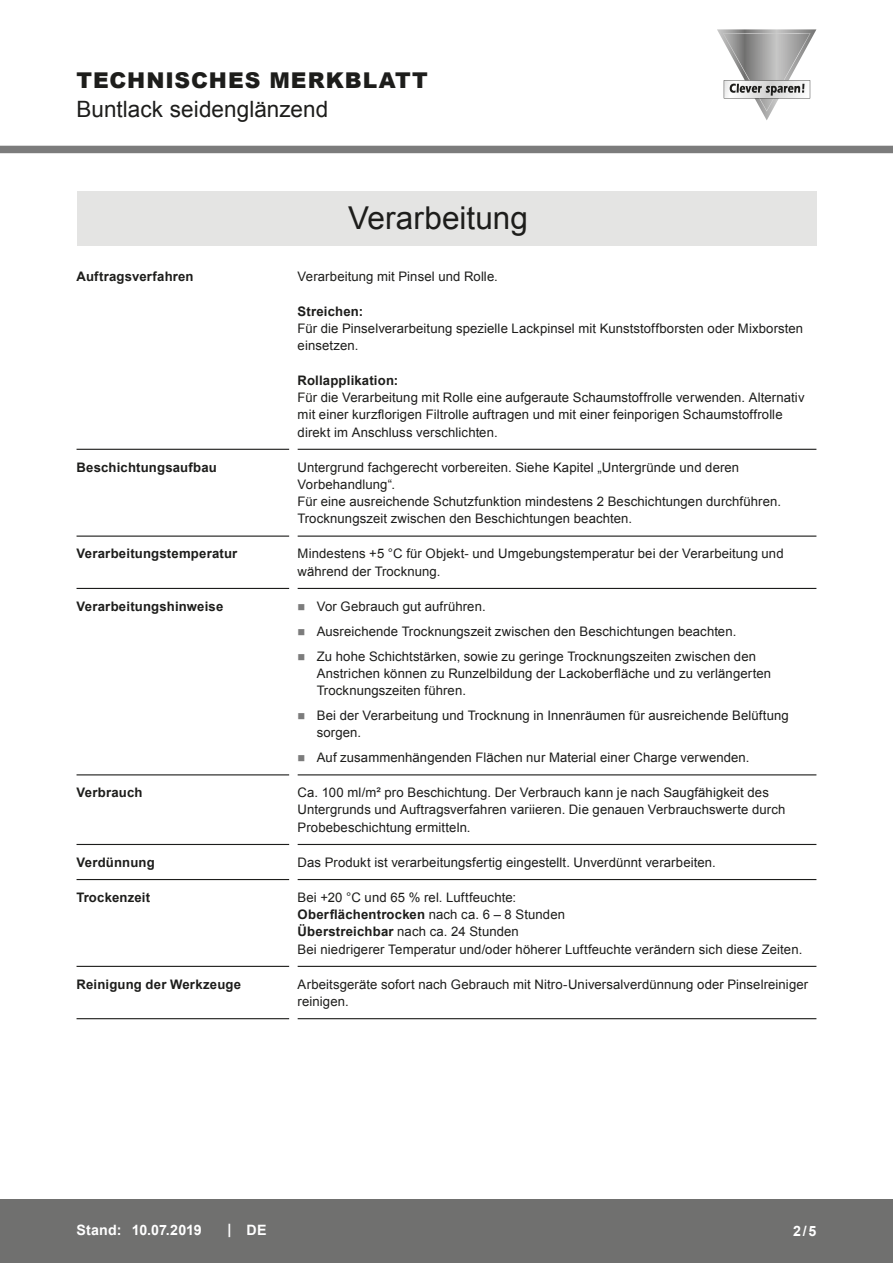
<style>
.page{position:relative;width:893px;height:1263px;background:#fff}
.page>*{position:absolute;margin:0;border:0;box-sizing:border-box;transform-origin:0 0}
.CB_AF_Kapitel_Uebers{font:31.5px "Arial";color:#1d1d1b}
.CB_AF_Kopf_Produktna{font:22.5px "Arial";letter-spacing:.005em;color:#1d1d1b}
.CB_AF_Kopf_TM{font:900 21.75px "Arial";letter-spacing:.04em;color:#1d1d1b}
.CB_AF_Fuß_Stand_link{font:700 14.25px "Arial";letter-spacing:.01em;color:#fff}
.CB_AF_Text_Standard{font:13.2px/17.2px "Arial";letter-spacing:.01em;color:#1d1d1b}
.CB_AF_Abschnitt_Uebe{font:700 13.2px "Arial";letter-spacing:.015em;color:#1d1d1b}
.s1{font-weight:700}
</style>
<div class="page">
<div style="left:0;top:146px;width:893px;height:7px;background:#7c7c7c"></div>
<div style="left:0;top:1199px;width:893px;height:64px;background:#70706f"></div>
<div style="left:77px;top:191px;width:739px;height:55px;background:#e4e4e3"></div>
<hr style="left:77px;top:449px;width:212px;height:1px;background:#1d1d1b">
<hr style="left:298px;top:449px;width:518px;height:1px;background:#1d1d1b">
<hr style="left:77px;top:535px;width:212px;height:2px;background:#1d1d1b">
<hr style="left:298px;top:535px;width:518px;height:2px;background:#1d1d1b">
<hr style="left:77px;top:588px;width:212px;height:1px;background:#1d1d1b">
<hr style="left:298px;top:588px;width:518px;height:1px;background:#1d1d1b">
<hr style="left:77px;top:774px;width:212px;height:1px;background:#1d1d1b">
<hr style="left:298px;top:774px;width:518px;height:1px;background:#1d1d1b">
<hr style="left:77px;top:844px;width:212px;height:1px;background:#1d1d1b">
<hr style="left:298px;top:844px;width:518px;height:1px;background:#1d1d1b">
<hr style="left:77px;top:879px;width:212px;height:1px;background:#1d1d1b">
<hr style="left:298px;top:879px;width:518px;height:1px;background:#1d1d1b">
<hr style="left:77px;top:966px;width:212px;height:1px;background:#1d1d1b">
<hr style="left:298px;top:966px;width:518px;height:1px;background:#1d1d1b">
<hr style="left:77px;top:1018px;width:212px;height:1px;background:#1d1d1b">
<hr style="left:298px;top:1018px;width:518px;height:1px;background:#1d1d1b">
<svg style="left:717px;top:29px;width:99px;height:91px"></svg>
<p class="CB_AF_Kopf_TM" style="left:77px;top:65px;width:353px">TECHNISCHES MERKBLATT</p>
<p class="CB_AF_Kopf_Produktna" style="left:77px;top:95px;width:253px">Buntlack seidenglänzend</p>
<p class="CB_AF_Kapitel_Uebers" style="left:348px;top:197px;width:181px">Verarbeitung</p>
<p class="CB_AF_Abschnitt_Uebe" style="left:77px;top:268px;width:119px">Auftragsverfahren</p>
<p class="CB_AF_Text_Standard" style="left:298px;top:268px;width:202px">Verarbeitung mit Pinsel und Rolle.</p>
<p class="CB_AF_Text_Standard" style="left:298px;top:303px;width:507px"><span class="s1">Streichen:<br></span>Für die Pinselverarbeitung spezielle Lackpinsel mit Kunststoffborsten oder Mixborsten einsetzen.</p>
<p class="CB_AF_Text_Standard" style="left:298px;top:372px;width:508px"><span class="s1">Rollapplikation:<br></span>Für die Verarbeitung mit Rolle eine aufgeraute Schaumstoffrolle verwenden. Alternativ mit einer kurzflorigen Filtrolle auftragen und mit einer feinporigen Schaumstoffrolle direkt im Anschluss verschlichten.</p>
<p class="CB_AF_Abschnitt_Uebe" style="left:77px;top:458px;width:142px">Beschichtungsaufbau</p>
<p class="CB_AF_Text_Standard" style="left:298px;top:458px;width:485px">Untergrund fachgerecht vorbereiten. Siehe Kapitel „Untergründe und deren Vorbehandlung“.<br>Für eine ausreichende Schutzfunktion mindestens 2 Beschichtungen durchführen.<br>Trocknungszeit zwischen den Beschichtungen beachten.</p>
<p class="CB_AF_Abschnitt_Uebe" style="left:77px;top:545px;width:162px">Verarbeitungstemperatur</p>
<p class="CB_AF_Text_Standard" style="left:298px;top:545px;width:487px">Mindestens +5 °C für Objekt- und Umgebungstemperatur bei der Verarbeitung und während der Trocknung.</p>
<p class="CB_AF_Abschnitt_Uebe" style="left:77px;top:597px;width:148px">Verarbeitungshinweise</p>
<p class="CB_AF_Text_Standard" style="left:317px;top:598px;width:170px">Vor Gebrauch gut aufrühren.</p>
<p class="CB_AF_Text_Standard" style="left:317px;top:622px;width:421px">Ausreichende Trocknungszeit zwischen den Beschichtungen beachten.</p>
<p class="CB_AF_Text_Standard" style="left:317px;top:647px;width:456px">Zu hohe Schichtstärken, sowie zu geringe Trocknungszeiten zwischen den<br>Anstrichen können zu Runzelbildung der Lackoberfläche und zu verlängerten<br>Trocknungszeiten führen.</p>
<p class="CB_AF_Text_Standard" style="left:317px;top:707px;width:473px">Bei der Verarbeitung und Trocknung in Innenräumen für ausreichende Belüftung sorgen.</p>
<p class="CB_AF_Text_Standard" style="left:317px;top:749px;width:434px">Auf zusammenhängenden Flächen nur Material einer Charge verwenden.</p>
<p class="CB_AF_Abschnitt_Uebe" style="left:77px;top:784px;width:68px">Verbrauch</p>
<p class="CB_AF_Text_Standard" style="left:298px;top:784px;width:489px">Ca. 100 ml/m² pro Beschichtung. Der Verbrauch kann je nach Saugfähigkeit des<br>Untergrunds und Auftragsverfahren variieren. Die genauen Verbrauchswerte durch<br>Probebeschichtung ermitteln.</p>
<p class="CB_AF_Abschnitt_Uebe" style="left:77px;top:853px;width:80px">Verdünnung</p>
<p class="CB_AF_Text_Standard" style="left:298px;top:854px;width:420px">Das Produkt ist verarbeitungsfertig eingestellt. Unverdünnt verarbeiten.</p>
<p class="CB_AF_Abschnitt_Uebe" style="left:77px;top:888px;width:75px">Trockenzeit</p>
<p class="CB_AF_Text_Standard" style="left:298px;top:889px;width:506px">Bei +20 °C und 65 % rel. Luftfeuchte:<br><span class="s1">Oberflächentrocken</span> nach ca. 6 – 8 Stunden<br><span class="s1">Überstreichbar</span> nach ca. 24 Stunden<br>Bei niedrigerer Temperatur und/oder höherer Luftfeuchte verändern sich diese Zeiten.</p>
<p class="CB_AF_Abschnitt_Uebe" style="left:77px;top:975px;width:166px">Reinigung der Werkzeuge</p>
<p class="CB_AF_Text_Standard" style="left:298px;top:975px;width:512px">Arbeitsgeräte sofort nach Gebrauch mit Nitro-Universalverdünnung oder Pinselreiniger reinigen.</p>
<p class="CB_AF_Fuß_Stand_link" style="left:77px;top:1220px;width:46px">Stand:</p>
<p class="CB_AF_Fuß_Stand_link" style="left:132px;top:1220px;width:71px">10.07.2019</p>
<p class="CB_AF_Fuß_Stand_link" style="left:228px;top:1220px;width:5px">|</p>
<p class="CB_AF_Fuß_Stand_link" style="left:247px;top:1220px;width:21px">DE</p>
<p class="CB_AF_Fuß_Stand_link" style="left:793px;top:1222px;width:25px">2/5</p>
</div>
